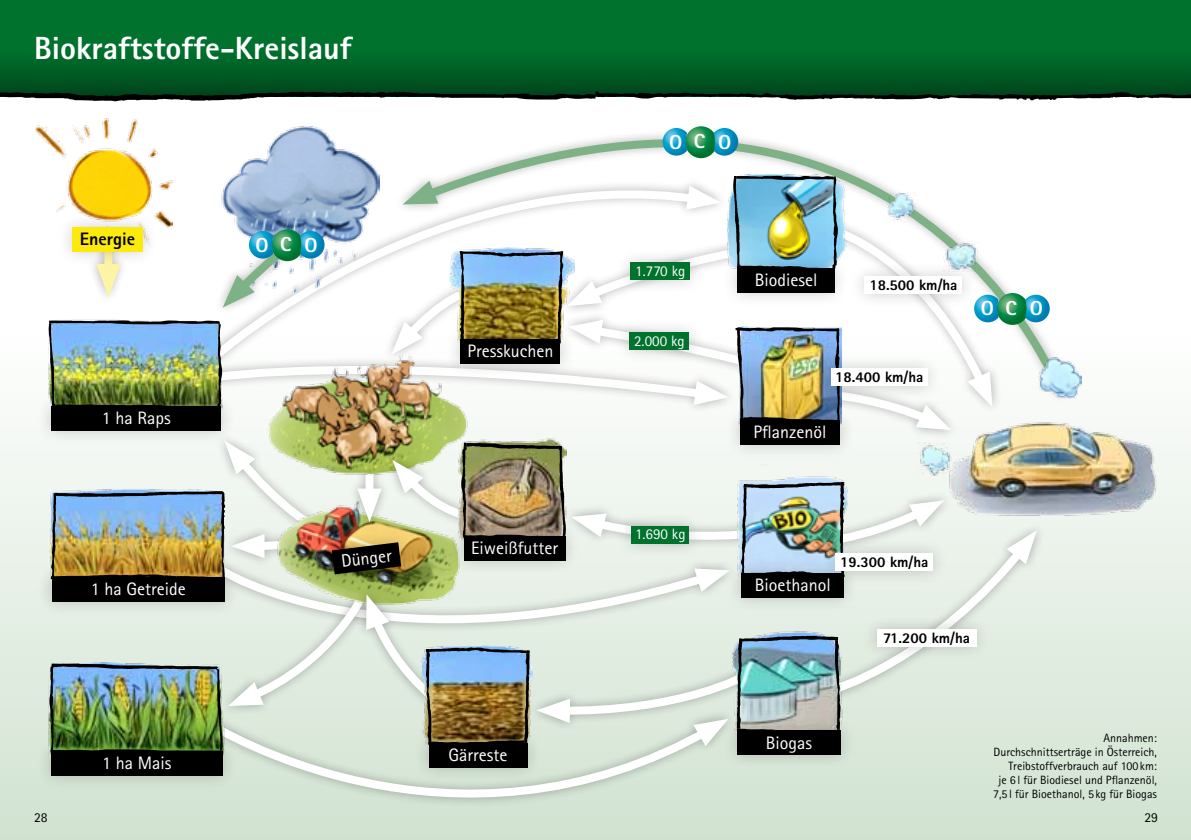
<style>
.page{position:relative;width:1191px;height:840px;background:#fff}
.page>*{position:absolute;margin:0;border:0;box-sizing:border-box;transform-origin:0 0}
.t1{font:800 32px "Rotis Sans Serif";color:#fff}
.t2{font:800 20.2px "Rotis Sans Serif";letter-spacing:.605em;color:#fff}
.t3{font:18px "Rotis Sans Serif";color:#fff}
.t4{font:800 18px "Rotis Sans Serif";color:#000}
.t5{font:800 15px "Rotis Sans Serif";color:#000}
.t6{font:15px "Rotis Sans Serif";color:#fff}
.t7{font:13.6px "Rotis Sans Serif";color:#000}
.t8{font:12px/14px "Rotis Sans Serif";color:#000;text-align:right}
</style>
<div class="page">
<div style="left:0;top:323px;width:595px;height:516px;background:linear-gradient(to bottom,#fff,#d1e2d1)"></div>
<div style="left:595px;top:323px;width:596px;height:516px;background:linear-gradient(to bottom,#fff,#d1e3d1)"></div>
<svg style="left:203px;top:752px;width:519px;height:87px;background:#d5e4d5"></svg>
<img style="left:35px;top:118px;width:123px;height:58px">
<img style="left:234px;top:126px;width:146px;height:50px">
<div style="left:36px;top:390px;width:200px;height:55px;background:#edf0ec"></div>
<div style="left:36px;top:561px;width:204px;height:55px;background:#e6efe5"></div>
<div style="left:35px;top:735px;width:203px;height:55px;background:#000;opacity:.2"></div>
<div style="left:51px;top:751px;width:172px;height:24px;background:#000"></div>
<div style="left:0;top:0;width:595px;height:96px;background:#00722d"></div>
<div style="left:595px;top:0;width:596px;height:96px;background:#00722d"></div>
<svg style="left:0;top:61px;width:1191px;height:28px"></svg>
<svg style="left:0;top:89px;width:1191px;height:12px"></svg>
<div style="left:413px;top:727px;width:130px;height:55px;background:#000;opacity:.2"></div>
<div style="left:428px;top:742px;width:99px;height:24px;background:#000"></div>
<img style="left:262px;top:432px;width:207px;height:8px">
<img style="left:457px;top:437px;width:110px;height:3px">
<img style="left:932px;top:421px;width:254px;height:95px">
<div style="left:816px;top:521px;width:230px;height:183px;background:#e5eee5"></div>
<div style="left:817px;top:381px;width:143px;height:58px;background:#000;opacity:.3"></div>
<svg style="left:410px;top:61px;width:657px;height:337px"></svg>
<img style="left:1037px;top:356px;width:44px;height:42px">
<div style="left:724px;top:404px;width:131px;height:56px;background:#000;opacity:.2"></div>
<div style="left:740px;top:420px;width:100px;height:24px;background:#000"></div>
<svg style="left:685px;top:126px;width:32px;height:32px"></svg>
<svg style="left:713px;top:128px;width:25px;height:27px"></svg>
<svg style="left:662px;top:128px;width:25px;height:27px"></svg>
<svg style="left:996px;top:293px;width:32px;height:32px"></svg>
<svg style="left:1025px;top:294px;width:24px;height:28px"></svg>
<img style="left:49px;top:440px;width:988px;height:312px">
<div style="left:722px;top:714px;width:134px;height:56px;background:#000;opacity:.2"></div>
<div style="left:737px;top:730px;width:104px;height:24px;background:#000"></div>
<div style="left:861px;top:613px;width:130px;height:48px;background:#000;opacity:.2"></div>
<div style="left:876px;top:628px;width:100px;height:17px;background:#fff"></div>
<img style="left:725px;top:173px;width:129px;height:3px">
<img style="left:48px;top:176px;width:950px;height:256px">
<div style="left:722px;top:252px;width:128px;height:56px;background:#000;opacity:.2"></div>
<div style="left:737px;top:268px;width:97px;height:24px;background:#000"></div>
<div style="left:849px;top:261px;width:129px;height:48px;background:#000;opacity:.2"></div>
<div style="left:864px;top:276px;width:98px;height:17px;background:#fff"></div>
<h1 class="t1" style="left:34px;top:28px;width:319px">Biokraftstoffe-Kreislauf</h1>
<h3 class="t4" style="left:80px;top:228px;width:57px">Energie</h3>
<h3 class="t3" style="left:102px;top:407px;width:70px">1 ha Raps</h3>
<h3 class="t3" style="left:91px;top:578px;width:96px">1 ha Getreide</h3>
<h3 class="t3" style="left:102px;top:752px;width:71px">1 ha Mais</h3>
<h2 class="t2" style="left:255px;top:232px;width:64px">OCO</h2>
<h3 class="t3" style="left:467px;top:340px;width:87px">Presskuchen</h3>
<h3 class="t3" style="left:340px;top:550px;width:52px;rotate:-7deg">Dünger</h3>
<h3 class="t3" style="left:471px;top:537px;width:88px">Eiweißfutter</h3>
<h3 class="t3" style="left:448px;top:743px;width:60px">Gärreste</h3>
<h2 class="t2" style="left:669px;top:129px;width:64px">OCO</h2>
<p class="t6" style="left:635px;top:262px;width:51px">1.770 kg</p>
<p class="t6" style="left:634px;top:332px;width:52px">2.000 kg</p>
<p class="t6" style="left:635px;top:525px;width:52px">1.690 kg</p>
<h3 class="t3" style="left:755px;top:269px;width:64px">Biodiesel</h3>
<p class="t5" style="left:869px;top:275px;width:90px">18.500 km/ha</p>
<p class="t5" style="left:835px;top:367px;width:90px">18.400 km/ha</p>
<h3 class="t3" style="left:753px;top:421px;width:74px">Pflanzenöl</h3>
<h2 class="t2" style="left:980px;top:295px;width:64px">OCO</h2>
<h3 class="t3" style="left:755px;top:574px;width:77px">Bioethanol</h3>
<p class="t5" style="left:840px;top:552px;width:90px">19.300 km/ha</p>
<p class="t5" style="left:883px;top:627px;width:88px">71.200 km/ha</p>
<h3 class="t3" style="left:766px;top:731px;width:48px">Biogas</h3>
<p class="t8" style="left:993px;top:730px;width:165px">Annahmen:<br>Durchschnittserträge in Österreich,<br>Treibstoffverbrauch auf 100 km:<br>je 6 l für Biodiesel und Pflanzenöl,<br>7,5l für Bioethanol, 5 kg für Biogas</p>
<p class="t7" style="left:34px;top:808px;width:15px">28</p>
<p class="t7" style="left:1144px;top:808px;width:15px">29</p>
</div>
